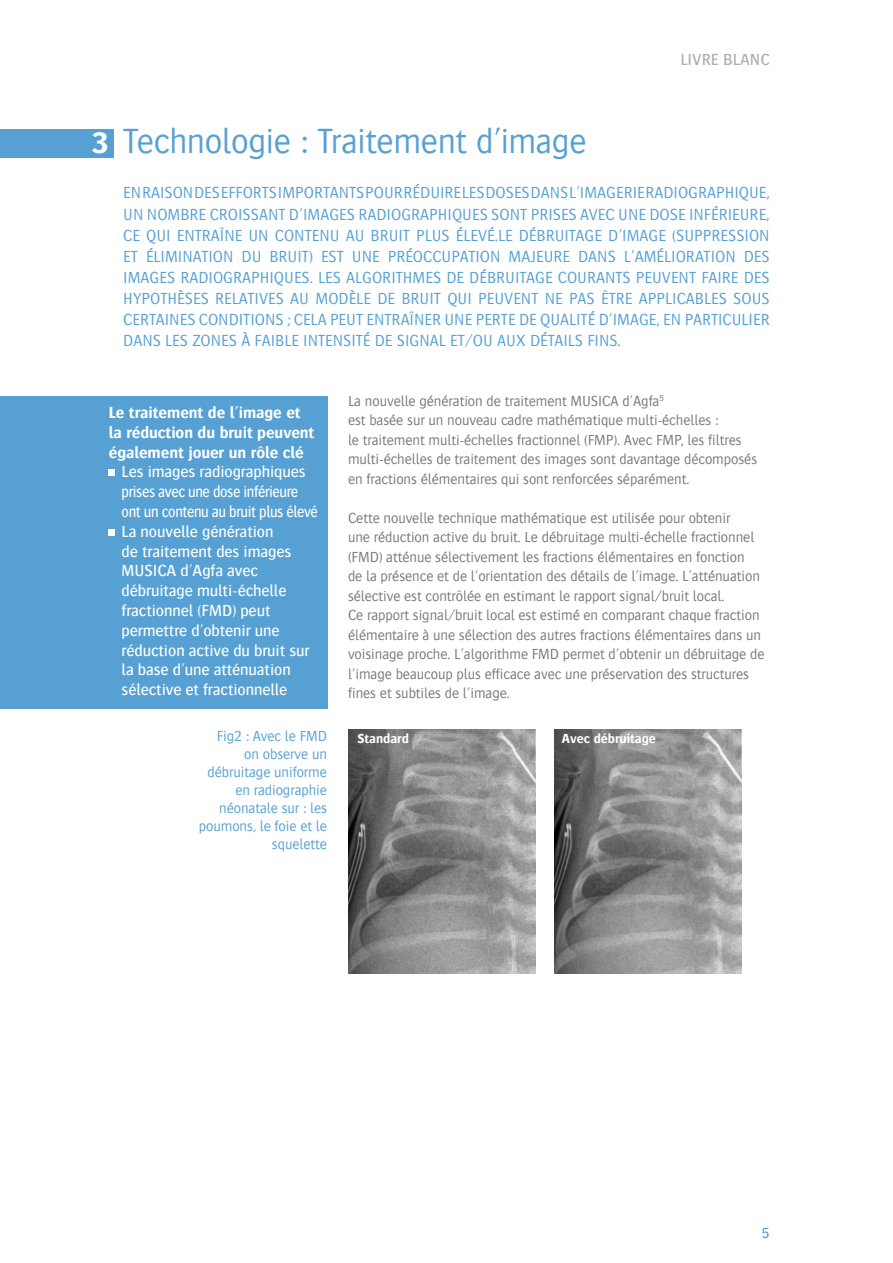
<style>
.page{position:relative;width:893px;height:1263px;background:#fff}
.page>*{position:absolute;margin:0;border:0;box-sizing:border-box;transform-origin:0 0}
.t1{font:300 36px "Bosis For Agfa";letter-spacing:-.015em;color:#56a0d3}
.t2{font:700 30.3px "Bosis For Agfa";color:#fff}
.t3{font:300 16.5px/21px "Bosis For Agfa";color:#56a0d3;text-align:justify}
.t4{font:500 16.5px/19.8px "Bosis For Agfa";letter-spacing:-.005em;color:#fff}
.t5{font:700 16.5px/19.8px "Bosis For Agfa";letter-spacing:-.005em;color:#fff}
.t6{font:500 16.5px "Bosis For Agfa";color:#adafb2}
.t7{font:300 15px/19.5px "Bosis For Agfa";letter-spacing:-.005em;color:#77787b}
.t8{font:300 15px/18px "Bosis For Agfa";letter-spacing:-.005em;color:#56a0d3;text-align:right}
.t9{font:500 15px "Bosis For Agfa";color:#56a0d3}
.t10{font:700 13.5px "Bosis For Agfa";letter-spacing:-.005em;color:#fff}
</style>
<div class="page">
<div style="left:0;top:396px;width:327px;height:312px;background:#56a0d3"></div>
<svg style="left:109px;top:470px;width:6px;height:6px"></svg>
<svg style="left:109px;top:529px;width:6px;height:6px"></svg>
<img style="left:349px;top:729px;width:186px;height:244px">
<img style="left:555px;top:729px;width:186px;height:244px">
<div style="left:0;top:130px;width:113px;height:28px;background:#56a0d3"></div>
<p class="t6" style="left:680px;top:50px;width:91px">LIVRE BLANC</p>
<h2 class="t2" style="left:91px;top:126px;width:19px">3</h2>
<h1 class="t1" style="left:123px;top:123px;width:465px">Technologie : Traitement d'image</h1>
<p class="t3" style="left:123px;top:182px;width:648px">EN RAISON DES EFFORTS IMPORTANTS POUR RÉDUIRE LES DOSES DANS L'IMAGERIE RADIOGRAPHIQUE, UN NOMBRE CROISSANT D'IMAGES RADIOGRAPHIQUES SONT PRISES AVEC UNE DOSE INFÉRIEURE, CE QUI ENTRAÎNE UN CONTENU AU BRUIT PLUS ÉLEVÉ.LE DÉBRUITAGE D'IMAGE (SUPPRESSION ET ÉLIMINATION DU BRUIT) EST UNE PRÉOCCUPATION MAJEURE DANS L'AMÉLIORATION DES IMAGES RADIOGRAPHIQUES. LES ALGORITHMES DE DÉBRUITAGE COURANTS PEUVENT FAIRE DES HYPOTHÈSES RELATIVES AU MODÈLE DE BRUIT QUI PEUVENT NE PAS ÊTRE APPLICABLES SOUS CERTAINES CONDITIONS ; CELA PEUT ENTRAÎNER UNE PERTE DE QUALITÉ D'IMAGE, EN PARTICULIER DANS LES ZONES À FAIBLE INTENSITÉ DE SIGNAL ET/OU AUX DÉTAILS FINS.</p>
<p class="t5" style="left:109px;top:402px;width:207px">Le traitement de l'image et la réduction du bruit peuvent également jouer un rôle clé</p>
<p class="t4" style="left:122px;top:462px;width:198px">Les images radiographiques prises avec une dose inférieure ont un contenu au bruit plus élevé<br>La nouvelle génération<br>de traitement des images<br>MUSICA d'Agfa avec débruitage multi-échelle fractionnel (FMD) peut permettre d'obtenir une réduction active du bruit sur la base d'une atténuation sélective et fractionnelle</p>
<p class="t8" style="left:199px;top:727px;width:130px">Fig2 : Avec le FMD on observe un débruitage uniforme en radiographie néonatale sur : les poumons, le foie et le squelette</p>
<p class="t7" style="left:348px;top:391px;width:411px">La nouvelle génération de traitement MUSICA d'Agfa<sup>5<br></sup>est basée sur un nouveau cadre mathématique multi-échelles :<br>le traitement multi-échelles fractionnel (FMP). Avec FMP, les filtres multi-échelles de traitement des images sont davantage décomposés en fractions élémentaires qui sont renforcées séparément.</p>
<p class="t7" style="left:348px;top:508px;width:418px">Cette nouvelle technique mathématique est utilisée pour obtenir<br>une réduction active du bruit. Le débruitage multi-échelle fractionnel (FMD) atténue sélectivement les fractions élémentaires en fonction<br>de la présence et de l'orientation des détails de l'image. L'atténuation sélective est contrôlée en estimant le rapport signal/bruit local.<br>Ce rapport signal/bruit local est estimé en comparant chaque fraction élémentaire à une sélection des autres fractions élémentaires dans un voisinage proche. L'algorithme FMD permet d'obtenir un débruitage de l'image beaucoup plus efficace avec une préservation des structures fines et subtiles de l'image.</p>
<p class="t10" style="left:358px;top:731px;width:53px">Standard</p>
<p class="t10" style="left:562px;top:731px;width:95px">Avec débruitage</p>
<p class="t9" style="left:762px;top:1225px;width:9px">5</p>
</div>
